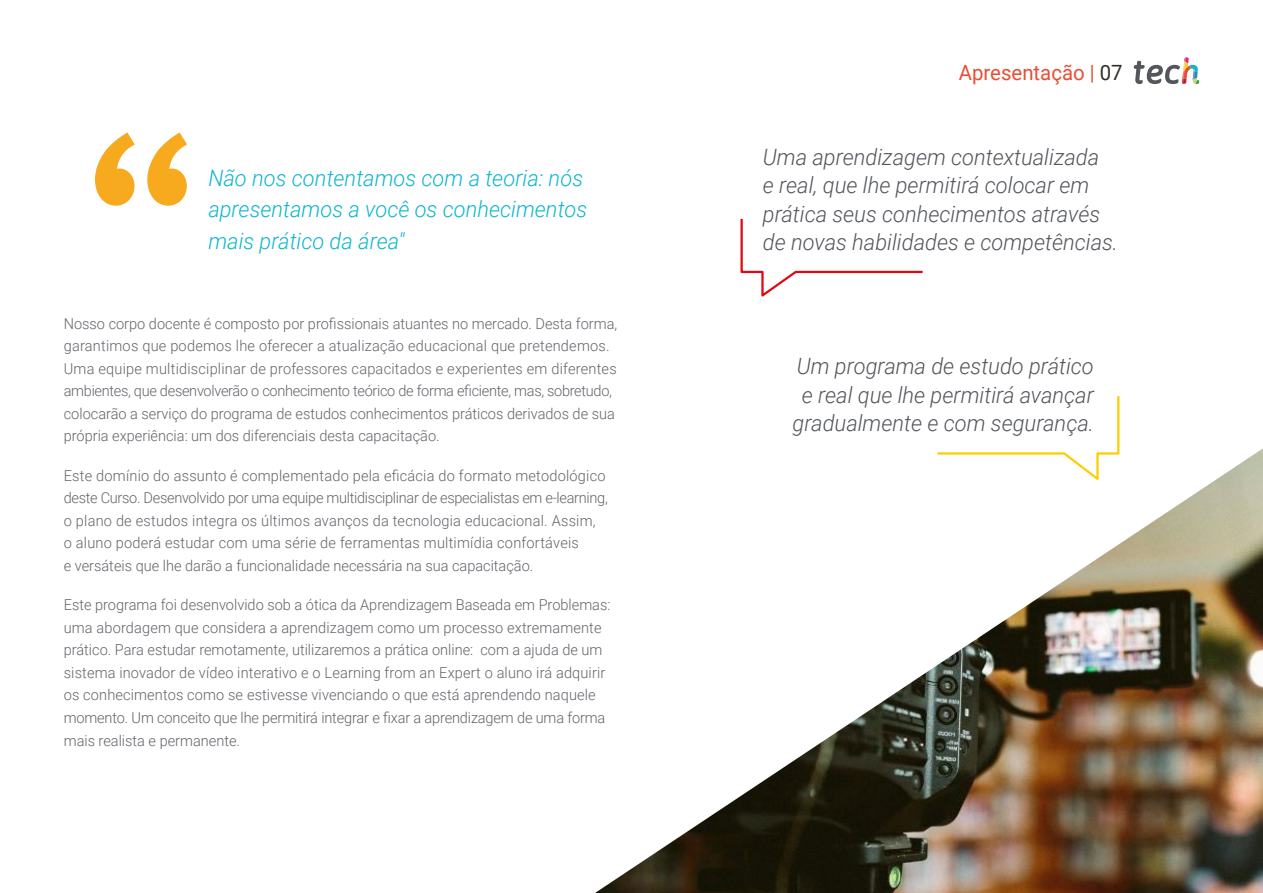
<style>
.page{position:relative;width:1263px;height:893px;background:#fff}
.page>*{position:absolute;margin:0;border:0;box-sizing:border-box;transform-origin:0 0}
.t1{font:italic 300 22.5px/28.5px "Roboto";color:#52555b;text-align:center}
.t2{font:italic 300 22.5px/31.5px "Roboto";color:#0fb6cf}
.t3{font:21px "Roboto";color:#e94d35}
.t4{font:300 15px/22.5px "Roboto";color:#61646a}
.s1{color:#312e20}
</style>
<div class="page">
<svg style="left:95px;top:132px;width:92px;height:74px"></svg>
<img style="left:595px;top:448px;width:668px;height:445px">
<svg style="left:935px;top:396px;width:185px;height:87px"></svg>
<svg style="left:740px;top:218px;width:183px;height:79px"></svg>
<svg style="left:1134px;top:57px;width:65px;height:27px"></svg>
<h1 class="t2" style="left:208px;top:161px;width:380px">Não nos contentamos com a teoria: nós apresentamos a você os conhecimentos mais prático da área"</h1>
<p class="t4" style="left:64px;top:312px;width:555px">Nosso corpo docente é composto por profissionais atuantes no mercado. Desta forma, garantimos que podemos lhe oferecer a atualização educacional que pretendemos.<br>Uma equipe multidisciplinar de professores capacitados e experientes em diferentes ambientes, que desenvolverão o conhecimento teórico de forma eficiente, mas, sobretudo, colocarão a serviço do programa de estudos conhecimentos práticos derivados de sua própria experiência: um dos diferenciais desta capacitação.</p>
<p class="t4" style="left:64px;top:464px;width:545px">Este domínio do assunto é complementado pela eficácia do formato metodológico deste Curso. Desenvolvido por uma equipe multidisciplinar de especialistas em e-learning, o plano de estudos integra os últimos avanços da tecnologia educacional. Assim,<br>o aluno poderá estudar com uma série de ferramentas multimídia confortáveis<br>e versáteis que lhe darão a funcionalidade necessária na sua capacitação.</p>
<p class="t4" style="left:64px;top:593px;width:548px">Este programa foi desenvolvido sob a ótica da Aprendizagem Baseada em Problemas: uma abordagem que considera a aprendizagem como um processo extremamente prático. Para estudar remotamente, utilizaremos a prática online: com a ajuda de um sistema inovador de vídeo interativo e o Learning from an Expert o aluno irá adquirir os conhecimentos como se estivesse vivenciando o que está aprendendo naquele momento. Um conceito que lhe permitirá integrar e fixar a aprendizagem de uma forma mais realista e permanente.</p>
<h2 class="t3" style="left:959px;top:57px;width:165px">Apresentação | <span class="s1">07</span></h2>
<h1 class="t1" style="left:763px;top:142px;width:357px;text-align:left">Uma aprendizagem contextualizada<br>e real, que lhe permitirá colocar em prática seus conhecimentos através de novas habilidades e competências.</h1>
<h1 class="t1" style="left:793px;top:351px;width:303px">Um programa de estudo prático e real que lhe permitirá avançar gradualmente e com segurança.</h1>
</div>
